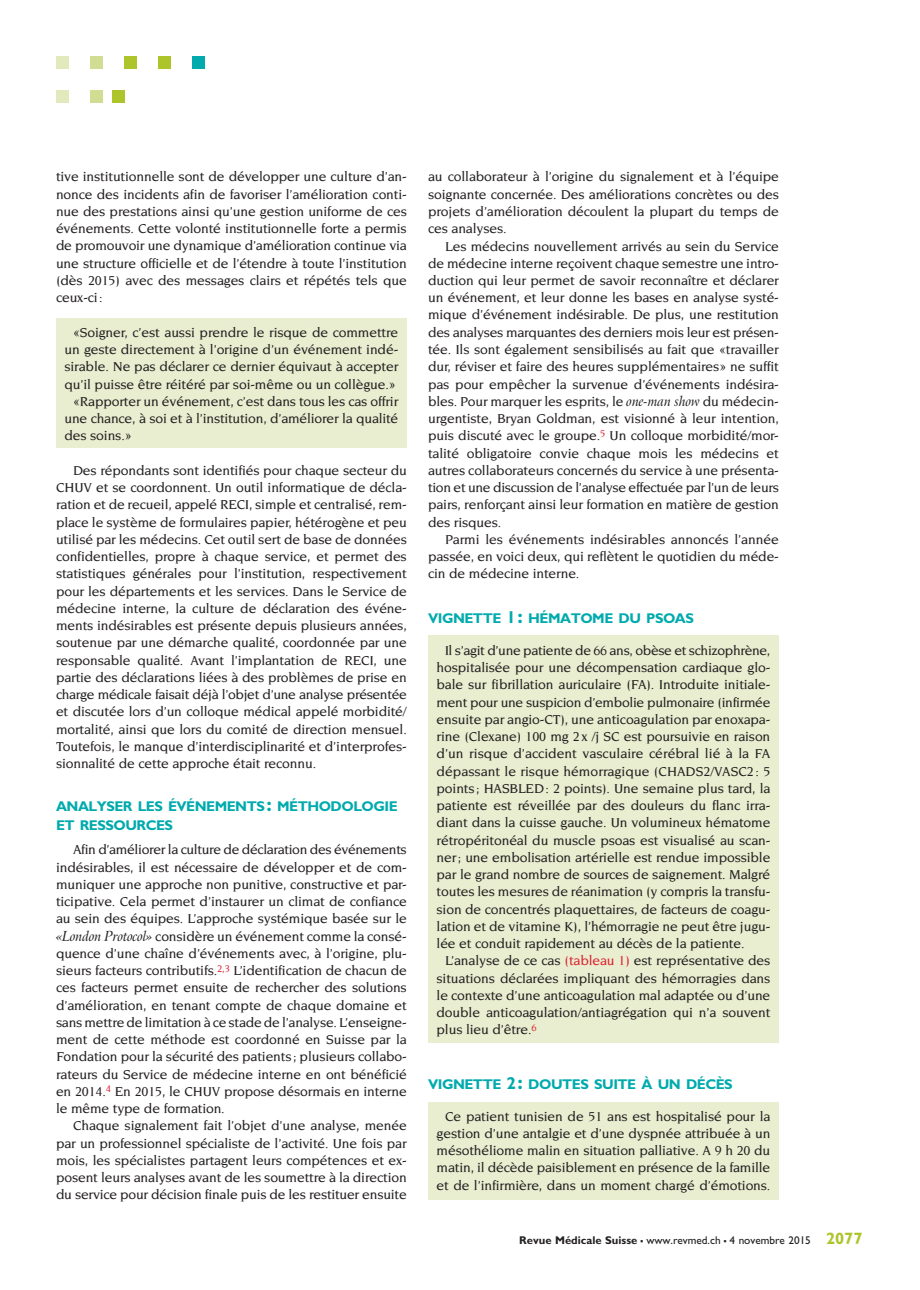
<style>
.page{position:relative;width:920px;height:1290px;background:#fff}
.page>*{position:absolute;margin:0;border:0;box-sizing:border-box;transform-origin:0 0}
.t1{font:700 14.1px/19.5px "Gill Sans";letter-spacing:-.035em;color:#00aaad}
.t2{font:500 13.95px/17.2px "Novarese";letter-spacing:-.01em;color:#231f20;text-align:justify}
.t3{font:11.25px "Gill Sans";color:#231f20}
.s1{font-size:20.25px}
.s2{font-family:"Arrus BT";font-weight:400;font-style:italic}
.s3{font-size:17.25px}
.s4{color:#db2032}
.s5{font-weight:700}
.s6{font-weight:700;font-size:16.5px}
.s7{font-weight:700;font-size:16.5px;color:#adc42b}
</style>
<div class="page">
<div style="left:428px;top:1102px;width:351px;height:98px;background:#e9eed0"></div>
<div style="left:428px;top:636px;width:351px;height:407px;background:#e9eed0"></div>
<div style="left:192px;top:56px;width:13px;height:13px;background:#00aaad"></div>
<div style="left:158px;top:56px;width:13px;height:13px;background:#adc42b"></div>
<div style="left:124px;top:56px;width:13px;height:13px;background:#adc42b"></div>
<div style="left:90px;top:56px;width:13px;height:13px;background:#d2dd94"></div>
<div style="left:56px;top:56px;width:13px;height:13px;background:#e2e9bc"></div>
<div style="left:112px;top:90px;width:13px;height:13px;background:#adc42b"></div>
<div style="left:90px;top:90px;width:13px;height:13px;background:#d2dd94"></div>
<div style="left:56px;top:90px;width:13px;height:13px;background:#e2e9bc"></div>
<div style="left:56px;top:318px;width:351px;height:130px;background:#e9eed0"></div>
<p class="t2" style="left:56px;top:168px;width:352px">tive institutionnelle sont de développer une culture d’an&shy;nonce des incidents afin de favoriser l’amélioration conti&shy;nue des prestations ainsi qu’une gestion uniforme de ces événements. Cette volonté institutionnelle forte a permis de promouvoir une dynamique d’amélioration continue via une structure officielle et de l’étendre à toute l’institution (dès 2015) avec des messages clairs et répétés tels que ceux-ci:</p>
<p class="t2" style="left:73px;top:323px;width:327px">«Soigner, c’est aussi prendre le risque de commettre</p>
<p class="t2" style="left:65px;top:341px;width:335px">un geste directement à l’origine d’un événement indé-</p>
<p class="t2" style="left:65px;top:358px;width:335px">sirable. Ne pas déclarer ce dernier équivaut à accepter</p>
<p class="t2" style="left:65px;top:375px;width:333px">qu’il puisse être réitéré par soi-même ou un collègue.»</p>
<p class="t2" style="left:73px;top:392px;width:327px">«Rapporter un événement, c’est dans tous les cas offrir</p>
<p class="t2" style="left:65px;top:410px;width:335px">une chance, à soi et à l’institution, d’améliorer la qualité</p>
<p class="t2" style="left:65px;top:427px;width:69px">des soins.»</p>
<p class="t2" style="left:56px;top:461px;width:352px;text-indent:17px">Des répondants sont identifiés pour chaque secteur du CHUV et se coordonnent. Un outil informatique de décla&shy;ration et de recueil, appelé RECI, simple et centralisé, rem&shy;place le système de formulaires papier, hétérogène et peu utilisé par les médecins. Cet outil sert de base de données confidentielles, propre à chaque service, et permet des statistiques générales pour l’institution, respectivement pour les départements et les services. Dans le Service de médecine interne, la culture de déclaration des événe&shy;ments indésirables est présente depuis plusieurs années, soutenue par une démarche qualité, coordonnée par une responsable qualité. Avant l’implantation de RECI, une partie des déclarations liées à des problèmes de prise en charge médicale faisait déjà l’objet d’une analyse présentée et discutée lors d’un colloque médical appelé morbidité/ mortalité, ainsi que lors du comité de direction mensuel.<br>Toutefois, le manque d’interdisciplinarité et d’interprofes&shy;sionnalité de cette approche était reconnu.</p>
<p class="t1" style="left:56px;top:796px;width:343px">ANALYSER LES ÉVÉNEMENTS<span class="s1">:</span> MÉTHODOLOGIE<br>ET RESSOURCES</p>
<p class="t2" style="left:56px;top:841px;width:352px;text-indent:17px">Afin d’améliorer la culture de déclaration des événements indésirables, il est nécessaire de développer et de com&shy;muniquer une approche non punitive, constructive et par&shy;ticipative. Cela permet d’instaurer un climat de confiance au sein des équipes. L’approche systémique basée sur le <span class="s2">«London Protocol»</span> considère un événement comme la consé&shy;quence d’une chaîne d’événements avec, à l’origine, plu&shy;sieurs facteurs contributifs.<sup>2,3</sup> L’identification de chacun de ces facteurs permet ensuite de rechercher des solutions d’amélioration, en tenant compte de chaque domaine et sans mettre de limitation à ce stade de l’analyse. L’enseigne&shy;ment de cette méthode est coordonné en Suisse par la Fondation pour la sécurité des patients; plusieurs collabo&shy;rateurs du Service de médecine interne en ont bénéficié en 2014.<sup>4</sup> En 2015, le CHUV propose désormais en interne le même type de formation.</p>
<p class="t2" style="left:56px;top:1117px;width:352px;text-indent:17px">Chaque signalement fait l’objet d’une analyse, menée par un professionnel spécialiste de l’activité. Une fois par mois, les spécialistes partagent leurs compétences et ex&shy;posent leurs analyses avant de les soumettre à la direction du service pour décision finale puis de les restituer ensuite</p>
<p class="t2" style="left:428px;top:168px;width:352px">au collaborateur à l’origine du signalement et à l’équipe soignante concernée. Des améliorations concrètes ou des projets d’amélioration découlent la plupart du temps de ces analyses.</p>
<p class="t2" style="left:428px;top:237px;width:352px;text-indent:17px">Les médecins nouvellement arrivés au sein du Service de médecine interne reçoivent chaque semestre une intro&shy;duction qui leur permet de savoir reconnaître et déclarer un événement, et leur donne les bases en analyse systé&shy;mique d’événement indésirable. De plus, une restitution des analyses marquantes des derniers mois leur est présen&shy;tée. Ils sont également sensibilisés au fait que «travailler dur, réviser et faire des heures supplémentaires» ne suffit pas pour empêcher la survenue d’événements indésira&shy;bles. Pour marquer les esprits, le <span class="s2">one-man show</span> du médecin&shy;urgentiste, Bryan Goldman, est visionné à leur intention, puis discuté avec le groupe.<sup>5</sup> Un colloque morbidité/mor&shy;talité obligatoire convie chaque mois les médecins et autres collaborateurs concernés du service à une présenta&shy;tion et une discussion de l’analyse effectuée par l’un de leurs pairs, renforçant ainsi leur formation en matière de gestion des risques.</p>
<p class="t2" style="left:428px;top:530px;width:352px;text-indent:17px">Parmi les événements indésirables annoncés l’année passée, en voici deux, qui reflètent le quotidien du méde&shy;cin de médecine interne.</p>
<p class="t1" style="left:428px;top:609px;width:267px">VIGNETTE <span class="s3">1</span><span class="s1">:</span> HÉMATOME DU PSOAS</p>
<p class="t2" style="left:437px;top:641px;width:335px;text-indent:9px">Il s’agit d’une patiente de 66 ans, obèse et schizophrène, hospitalisée pour une décompensation cardiaque glo&shy;bale sur fibrillation auriculaire (FA). Introduite initiale&shy;ment pour une suspicion d’embolie pulmonaire (infirmée ensuite par angio-CT), une anticoagulation par enoxapa&shy;rine (Clexane) 100 mg 2x /j SC est poursuivie en raison d’un risque d’accident vasculaire cérébral lié à la FA dépassant le risque hémorragique (CHADS2/VASC2: 5 points; HASBLED: 2 points). Une semaine plus tard, la patiente est réveillée par des douleurs du flanc irra&shy;diant dans la cuisse gauche. Un volumineux hématome rétropéritonéal du muscle psoas est visualisé au scan&shy;ner; une embolisation artérielle est rendue impossible par le grand nombre de sources de saignement. Malgré toutes les mesures de réanimation (y compris la transfu&shy;sion de concentrés plaquettaires, de facteurs de coagu&shy;lation et de vitamine K), l’hémorragie ne peut être jugu&shy;lée et conduit rapidement au décès de la patiente.</p>
<p class="t2" style="left:437px;top:952px;width:335px;text-indent:9px">L’analyse de ce cas <span class="s4">(tableau 1)</span> est représentative des situations déclarées impliquant des hémorragies dans le contexte d’une anticoagulation mal adaptée ou d’une double anticoagulation/antiagrégation qui n’a souvent plus lieu d’être.<sup>6</sup></p>
<p class="t1" style="left:428px;top:1074px;width:306px">VIGNETTE <span class="s3">2</span><span class="s1">:</span> DOUTES SUITE À UN DÉCÈS</p>
<p class="t2" style="left:437px;top:1107px;width:335px;text-indent:9px">Ce patient tunisien de 51 ans est hospitalisé pour la gestion d’une antalgie et d’une dyspnée attribuée à un mésothéliome malin en situation palliative. A 9 h 20 du matin, il décède paisiblement en présence de la famille et de l’infirmière, dans un moment chargé d’émotions.</p>
<p class="t3" style="left:519px;top:1233px;width:345px"><span class="s5">Revue Médicale Suisse</span> <span class="s6">–</span> www.revmed.ch <span class="s6">–</span> 4 novembre 2015 <span class="s7">2077</span></p>
</div>
